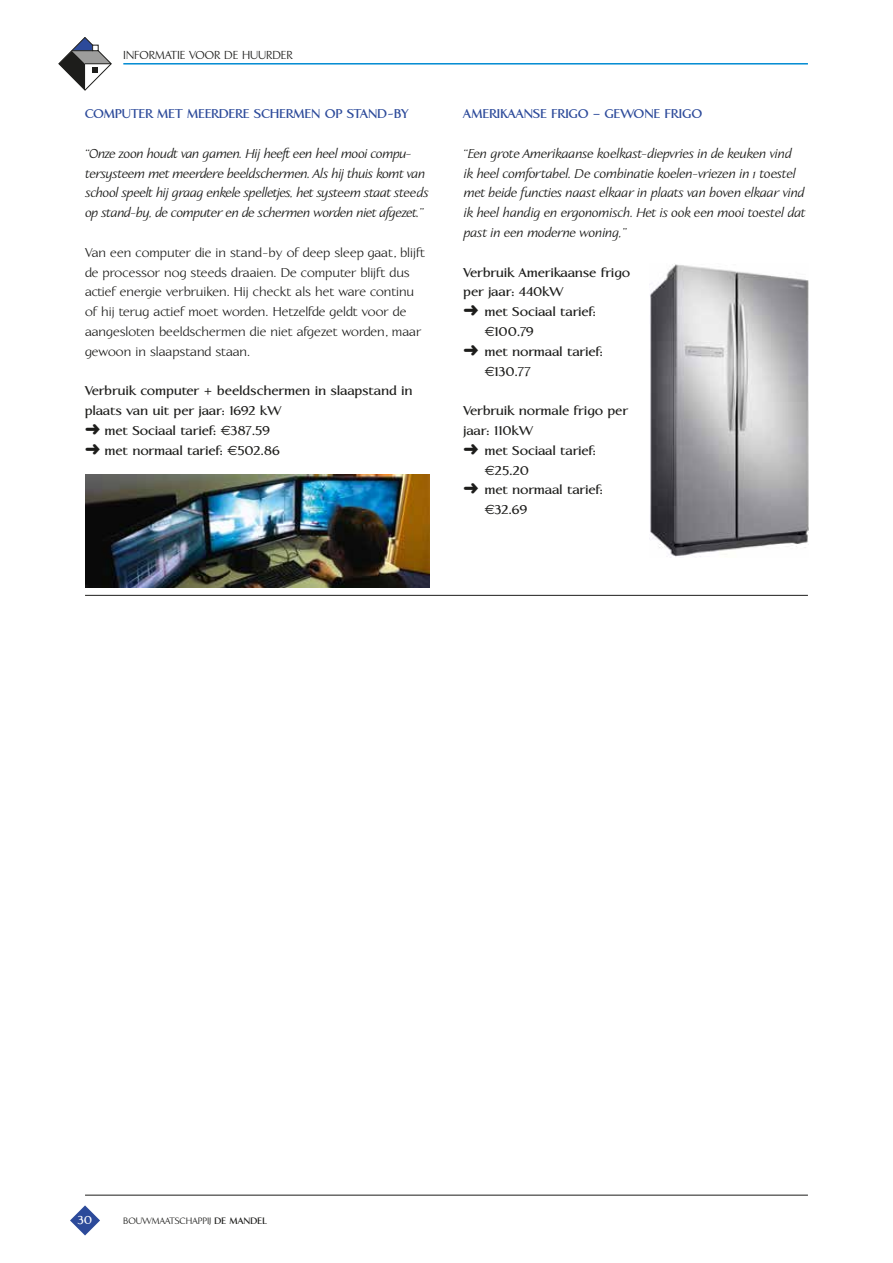
<style>
.page{position:relative;width:893px;height:1263px;background:#fff}
.page>*{position:absolute;margin:0;border:0;box-sizing:border-box;transform-origin:0 0}
.t1{font:italic 16.5px/19.8px "Aperto";letter-spacing:-.01em;color:#1d1d1b}
.t2{font:700 16.5px/19.8px "Aperto";color:#1d1d1b}
.t3{font:16.5px/19.8px "Aperto";color:#1d1d1b}
.t4{font:700 16.5px "Aperto";color:#2c4a9a}
.t5{font:15px "Aperto";color:#1d1d1b}
.t6{font:700 15px "Aperto";color:#fff}
.t7{font:12px "Aperto";color:#1d1d1b}
.s1{font-family:"Euro Sans";font-weight:400;font-size:13.5px}
.s2{font-weight:700}
</style>
<div class="page">
<svg style="left:59px;top:37px;width:52px;height:53px"></svg>
<hr style="left:123px;top:63px;width:685px;height:2px;background:#008bd2">
<svg style="left:70px;top:1205px;width:30px;height:30px"></svg>
<hr style="left:85px;top:1195px;width:723px;height:1px;background:#1d1d1b">
<img style="left:85px;top:474px;width:344px;height:114px">
<img style="left:650px;top:264px;width:159px;height:293px">
<hr style="left:85px;top:595px;width:723px;height:1px;background:#1d1d1b">
<p class="t5" style="left:123px;top:48px;width:171px">INFORMATIE VOOR DE HUURDER</p>
<p class="t4" style="left:85px;top:106px;width:325px">COMPUTER MET MEERDERE SCHERMEN OP STAND-BY</p>
<p class="t1" style="left:85px;top:144px;width:345px">“Onze zoon houdt van gamen. Hij heeft een heel mooi compu&shy;tersysteem met meerdere beeldschermen. Als hij thuis komt van school speelt hij graag enkele spelletjes, het systeem staat steeds op stand-by, de computer en de schermen worden niet afgezet.”</p>
<p class="t3" style="left:85px;top:243px;width:342px">Van een computer die in stand-by of deep sleep gaat, blijft de processor nog steeds draaien. De computer blijft dus actief energie verbruiken. Hij checkt als het ware continu of hij terug actief moet worden. Hetzelfde geldt voor de aangesloten beeldschermen die niet afgezet worden, maar gewoon in slaapstand staan.</p>
<p class="t2" style="left:85px;top:381px;width:329px">Verbruik computer + beeldschermen in slaapstand in plaats van uit per jaar: 1692 kW<br>➜ met Sociaal tarief: <span class="s1">E</span>387.59<br>➜ met normaal tarief: <span class="s1">E</span>502.86</p>
<p class="t4" style="left:463px;top:106px;width:240px">AMERIKAANSE FRIGO – GEWONE FRIGO</p>
<p class="t1" style="left:463px;top:144px;width:343px">“Een grote Amerikaanse koelkast-diepvries in de keuken vind ik heel comfortabel. De combinatie koelen-vriezen in 1 toestel met beide functies naast elkaar in plaats van boven elkaar vind ik heel handig en ergonomisch. Het is ook een mooi toestel dat past in een moderne woning,”</p>
<p class="t2" style="left:463px;top:263px;width:168px">Verbruik Amerikaanse frigo</p>
<p class="t2" style="left:463px;top:282px;width:102px">per jaar: 440kW</p>
<p class="t2" style="left:463px;top:302px;width:134px">➜ met Sociaal tarief:</p>
<p class="t2" style="left:485px;top:322px;width:51px"><span class="s1">E</span>100.79</p>
<p class="t2" style="left:463px;top:342px;width:141px">➜ met normaal tarief:</p>
<p class="t2" style="left:485px;top:362px;width:48px"><span class="s1">E</span>130.77</p>
<p class="t2" style="left:463px;top:401px;width:166px">Verbruik normale frigo per</p>
<p class="t2" style="left:463px;top:421px;width:71px">jaar: 110kW</p>
<p class="t2" style="left:463px;top:441px;width:134px">➜ met Sociaal tarief:</p>
<p class="t2" style="left:485px;top:461px;width:46px"><span class="s1">E</span>25.20</p>
<p class="t2" style="left:463px;top:480px;width:141px">➜ met normaal tarief:</p>
<p class="t2" style="left:485px;top:500px;width:44px"><span class="s1">E</span>32.69</p>
<p class="t6" style="left:78px;top:1213px;width:16px">30</p>
<p class="t7" style="left:123px;top:1215px;width:145px">BOUWMAATSCHAPPIJ <span class="s2">DE MANDEL</span></p>
</div>
